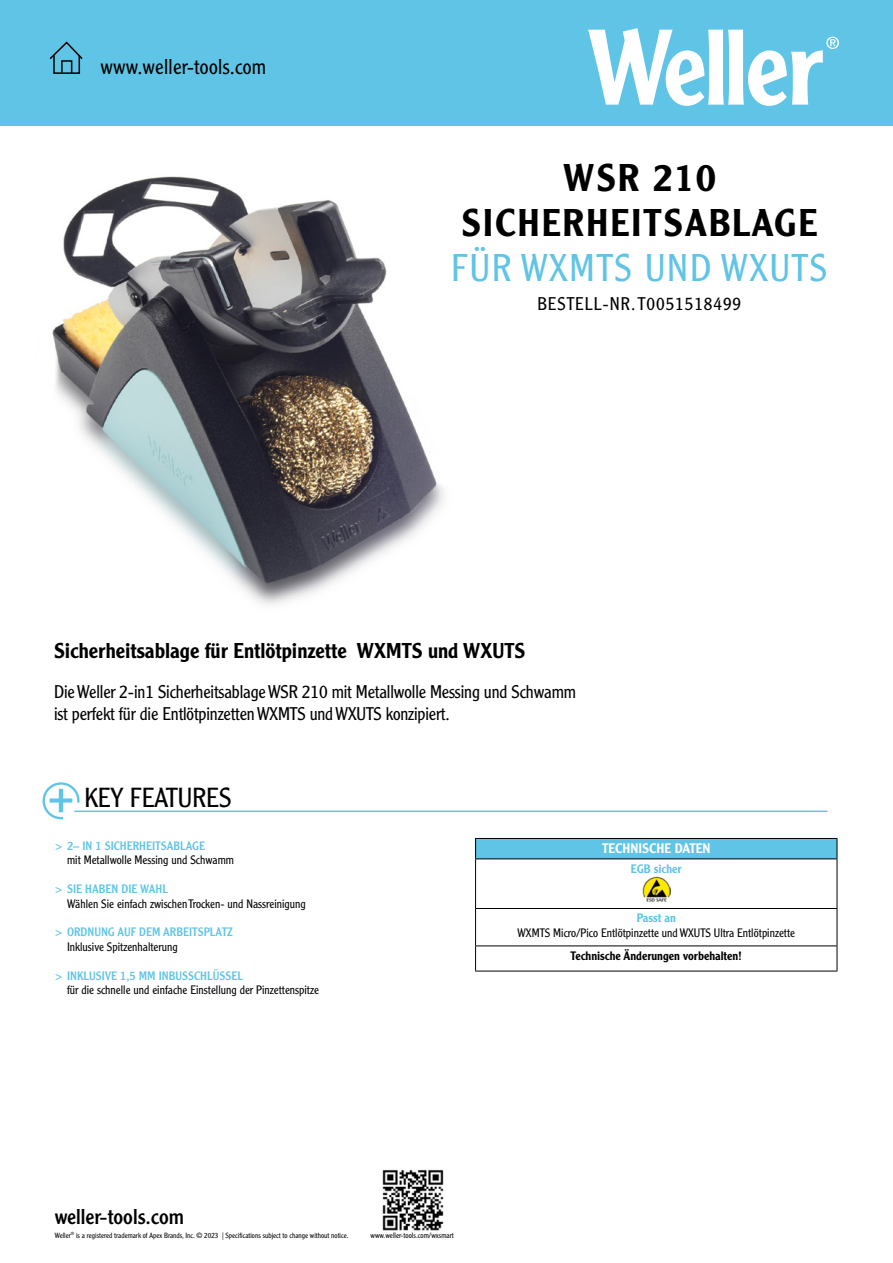
<style>
.page{position:relative;width:893px;height:1263px;background:#fff}
.page>*{position:absolute;margin:0;border:0;box-sizing:border-box;transform-origin:0 0}
.t1{font:500 37.8px/45.3px "Clearface Gothic LT Std";letter-spacing:.05em;color:#000;text-align:center}
.t2{font:300 37.8px "Clearface Gothic LT Std";letter-spacing:.05em;color:#5fc4e5}
.t3{font:300 27px "Clearface Gothic LT Std";color:#000}
.t4{font:500 21px "Clearface Gothic LT Std";color:#000}
.t5{font:300 21px "Clearface Gothic LT Std";letter-spacing:.01em;color:#000}
.t6{font:21px "Clearface Gothic LT Std";color:#000}
.t7{font:300 18px/21.6px "Clearface Gothic LT Std";letter-spacing:-.01em;color:#000}
.t8{font:300 18px "Clearface Gothic LT Std";letter-spacing:.05em;color:#000}
.t9{font:500 13.5px "Clearface Gothic LT Std";color:#fff}
.t10{font:300 12px "Clearface Gothic LT Std";color:#000}
.t11{font:12px "Clearface Gothic LT Std";color:#5fc4e5}
.t12{font:500 12px "Clearface Gothic LT Std";color:#000}
.t13{font:500 12px "Clearface Gothic LT Std";color:#5fc4e5}
.t14{font:300 7.65px "Clearface Gothic LT Std";color:#000}
.t15{font:300 7.35px "Clearface Gothic LT Std";color:#000}
</style>
<div class="page">
<img style="left:52px;top:176px;width:392px;height:429px">
<div style="left:0;top:0;width:893px;height:125px;background:#5fc4e5"></div>
<svg style="left:588px;top:28px;width:251px;height:78px"></svg>
<svg style="left:49px;top:41px;width:34px;height:33px"></svg>
<svg style="left:43px;top:782px;width:37px;height:37px"></svg>
<hr style="left:74px;top:810px;width:753px;height:2px;background:#5fc4e5">
<div style="left:476px;top:838px;width:361px;height:21px;background:#5fc4e5"></div>
<hr style="left:475px;top:838px;width:362px;height:1px;background:#000">
<svg style="left:475px;top:839px;width:1px;height:19px"></svg>
<svg style="left:837px;top:839px;width:1px;height:19px"></svg>
<hr style="left:475px;top:858px;width:362px;height:1px;background:#000">
<hr style="left:475px;top:859px;width:1px;height:49px;background:#000">
<hr style="left:837px;top:859px;width:1px;height:49px;background:#000">
<hr style="left:475px;top:908px;width:362px;height:1px;background:#000">
<hr style="left:475px;top:909px;width:1px;height:36px;background:#000">
<hr style="left:837px;top:909px;width:1px;height:36px;background:#000">
<hr style="left:475px;top:945px;width:362px;height:1px;background:#000">
<svg style="left:475px;top:946px;width:1px;height:25px"></svg>
<svg style="left:837px;top:946px;width:1px;height:25px"></svg>
<hr style="left:475px;top:971px;width:362px;height:1px;background:#000">
<img style="left:642px;top:876px;width:29px;height:26px">
<img style="left:382px;top:1170px;width:62px;height:61px">
<h3 class="t5" style="left:101px;top:54px;width:167px">www.weller-tools.com</h3>
<h1 class="t1" style="left:461px;top:154px;width:357px">WSR 210<br>SICHERHEITSABLAGE</h1>
<h1 class="t2" style="left:451px;top:245px;width:378px">FÜR WXMTS UND WXUTS</h1>
<h3 class="t8" style="left:537px;top:292px;width:205px">BESTELL-NR. T0051518499</h3>
<h3 class="t4" style="left:54px;top:638px;width:473px">Sicherheitsablage für Entlötpinzette WXMTS und WXUTS</h3>
<h3 class="t7" style="left:54px;top:681px;width:524px">Die Weller 2-in1 Sicherheitsablage WSR 210 mit Metallwolle Messing und Schwamm ist perfekt für die Entlötpinzetten WXMTS und WXUTS konzipiert.</h3>
<h2 class="t3" style="left:84px;top:781px;width:149px">KEY FEATURES</h2>
<p class="t11" style="left:55px;top:838px;width:152px">&gt; 2– IN 1 SICHERHEITSABLAGE</p>
<p class="t10" style="left:67px;top:853px;width:169px">mit Metallwolle Messing und Schwamm</p>
<p class="t11" style="left:55px;top:881px;width:115px">&gt; SIE HABEN DIE WAHL</p>
<p class="t10" style="left:67px;top:896px;width:240px">Wählen Sie einfach zwischen Trocken- und Nassreinigung</p>
<p class="t11" style="left:55px;top:924px;width:179px">&gt; ORDNUNG AUF DEM ARBEITSPLATZ</p>
<p class="t10" style="left:67px;top:939px;width:112px">Inklusive Spitzenhalterung</p>
<p class="t11" style="left:55px;top:968px;width:190px">&gt; INKLUSIVE 1,5 MM INBUSSCHLÜSSEL</p>
<p class="t10" style="left:67px;top:982px;width:253px">für die schnelle und einfache Einstellung der Pinzettenspitze</p>
<p class="t9" style="left:602px;top:840px;width:110px">TECHNISCHE DATEN</p>
<p class="t13" style="left:631px;top:861px;width:53px">EGB sicher</p>
<p class="t13" style="left:637px;top:911px;width:40px">Passt an</p>
<p class="t10" style="left:517px;top:925px;width:279px">WXMTS Micro/Pico Entlötpinzette und WXUTS Ultra Entlötpinzette</p>
<p class="t12" style="left:571px;top:948px;width:173px">Technische Änderungen vorbehalten!</p>
<h3 class="t6" style="left:55px;top:1203px;width:131px">weller-tools.com</h3>
<p class="t15" style="left:55px;top:1230px;width:295px">Weller<sup>®</sup> is a registered trademark of Apex Brands, Inc. © 2023 | Specifications subject to change without notice.</p>
<p class="t14" style="left:371px;top:1230px;width:85px">www.weller-tools.com/wxsmart</p>
</div>
